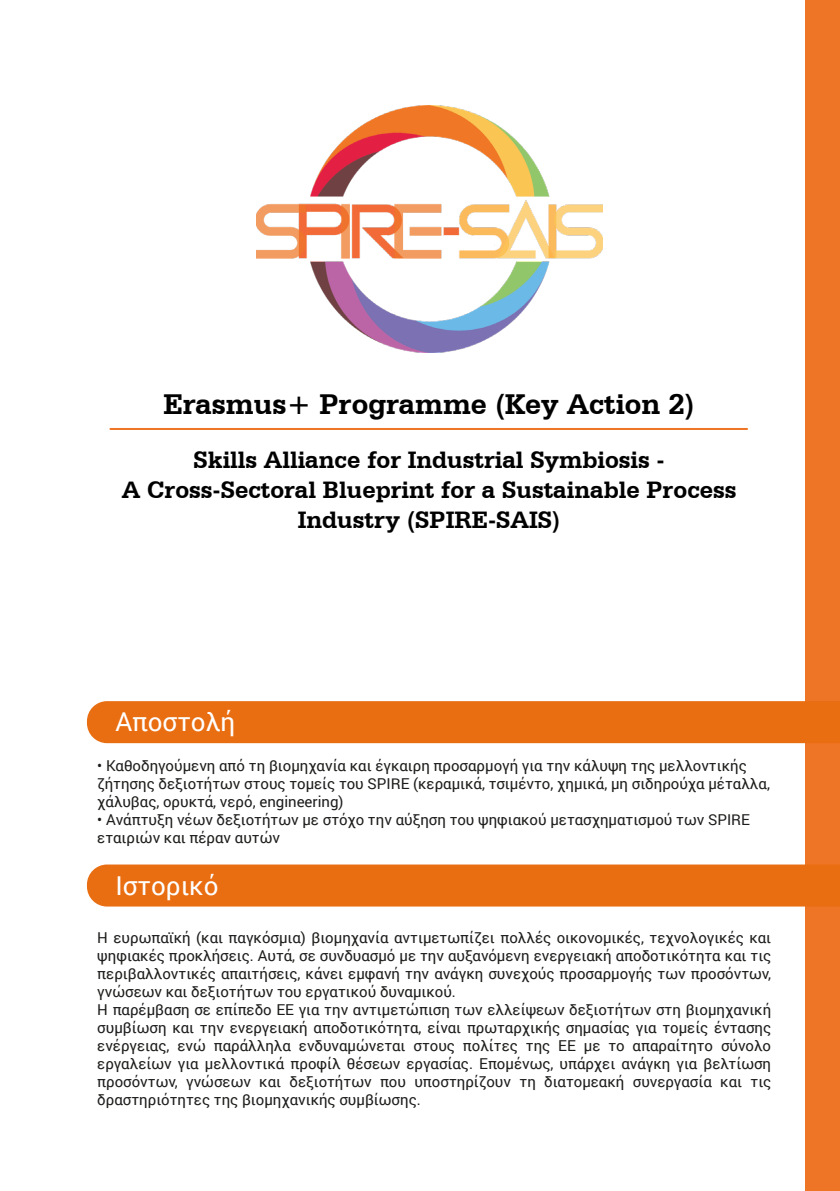
<style>
.page{position:relative;width:840px;height:1191px;background:#fff}
.page>*{position:absolute;margin:0;border:0;box-sizing:border-box;transform-origin:0 0}
.t1{font:700 30px "Serifa BT";color:#000}
.t2{font:26px "Roboto";color:#fff}
.t3{font:700 25px/30px "Serifa BT";color:#000;text-align:center}
.t4{font:15px/18px "Roboto";color:#1d1d1b}
</style>
<div class="page">
<div style="left:805px;top:0;width:34px;height:1191px;background:#ee7525"></div>
<img style="left:256px;top:106px;width:346px;height:246px">
<div style="left:87px;top:701px;width:752px;height:42px;background:#e96d11"></div>
<div style="left:87px;top:864px;width:752px;height:42px;background:#e96d11"></div>
<hr style="left:110px;top:428px;width:636px;height:2px;background:#ee7525">
<h1 class="t1" style="left:163px;top:385px;width:532px">Erasmus+ Programme (Key Action 2)</h1>
<h3 class="t3" style="left:122px;top:443px;width:615px">Skills Alliance for Industrial Symbiosis -<br>A Cross-Sectoral Blueprint for a Sustainable Process<br>Industry (SPIRE-SAIS)</h3>
<h2 class="t2" style="left:115px;top:703px;width:121px">Αποστολή</h2>
<p class="t4" style="left:97px;top:756px;width:673px">• Καθοδηγούμενη από τη βιομηχανία και έγκαιρη προσαρμογή για την κάλυψη της μελλοντικής ζήτησης δεξιοτήτων στους τομείς του SPIRE (κεραμικά, τσιμέντο, χημικά, μη σιδηρούχα μέταλλα, χάλυβας, ορυκτά, νερό, engineering)</p>
<p class="t4" style="left:97px;top:810px;width:653px">• Ανάπτυξη νέων δεξιοτήτων με στόχο την αύξηση του ψηφιακού μετασχηματισμού των SPIRE εταιριών και πέραν αυτών</p>
<h2 class="t2" style="left:115px;top:867px;width:105px">Ιστορικό</h2>
<p class="t4" style="left:97px;top:928px;width:675px">Η ευρωπαϊκή (και παγκόσμια) βιομηχανία αντιμετωπίζει πολλές οικονομικές, τεχνολογικές και ψηφιακές προκλήσεις. Αυτά, σε συνδυασμό με την αυξανόμενη ενεργειακή αποδοτικότητα και τις περιβαλλοντικές απαιτήσεις, κάνει εμφανή την ανάγκη συνεχούς προσαρμογής των προσόντων, γνώσεων και δεξιοτήτων του εργατικού δυναμικού.<br>Η παρέμβαση σε επίπεδο ΕΕ για την αντιμετώπιση των ελλείψεων δεξιοτήτων στη βιομηχανική συμβίωση και την ενεργειακή αποδοτικότητα, είναι πρωταρχικής σημασίας για τομείς έντασης ενέργειας, ενώ παράλληλα ενδυναμώνεται στους πολίτες της ΕΕ με το απαραίτητο σύνολο εργαλείων για μελλοντικά προφίλ θέσεων εργασίας. Επομένως, υπάρχει ανάγκη για βελτίωση προσόντων, γνώσεων και δεξιοτήτων που υποστηρίζουν τη διατομεακή συνεργασία και τις δραστηριότητες της βιομηχανικής συμβίωσης.</p>
</div>
